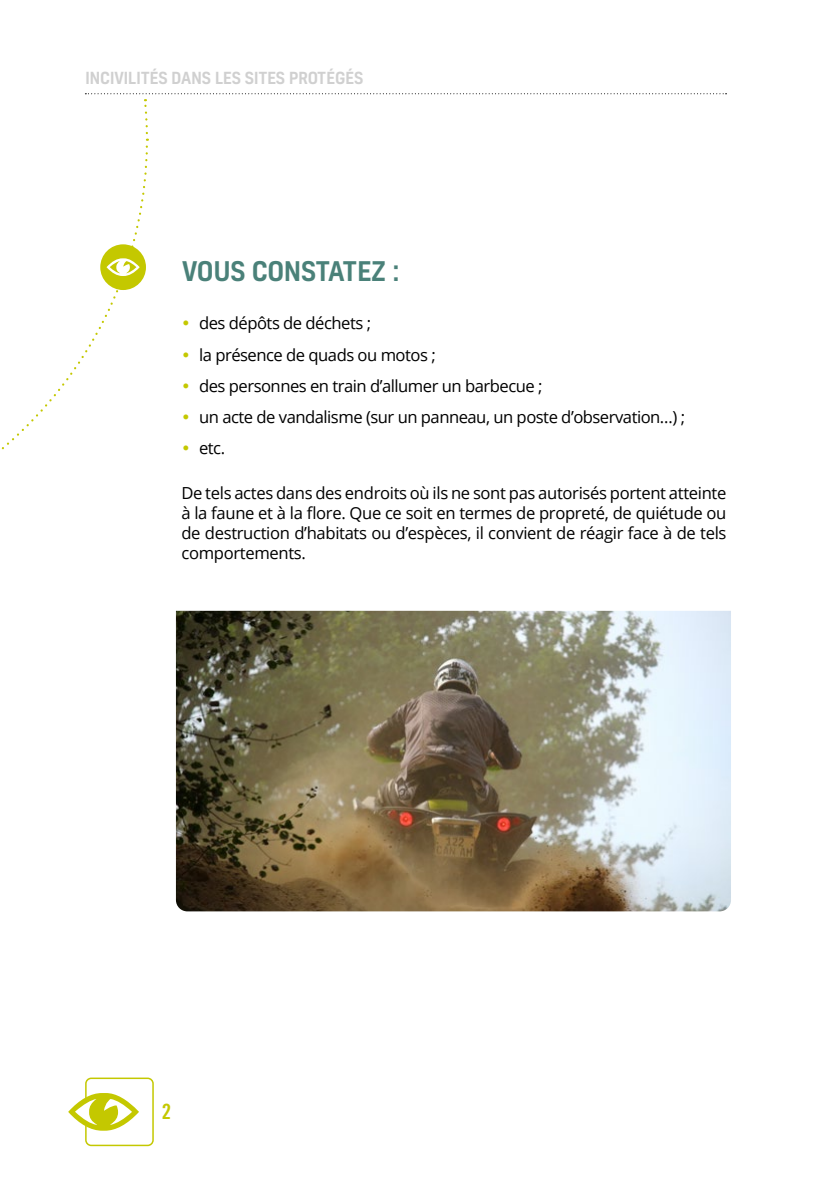
<style>
.page{position:relative;width:840px;height:1191px;background:#fff}
.page>*{position:absolute;margin:0;border:0;box-sizing:border-box;transform-origin:0 0}
.t1{font:500 26px "Kelson";letter-spacing:-.01em;color:#4a8179}
.t2{font:21px "Trade Gothic Bold Cond Twenty";color:#c4c800}
.t3{font:16.6px/31.2px "Open Sans";letter-spacing:-.03em;color:#000}
.t4{font:500 16px "Kelson";color:#d0d0d0}
</style>
<div class="page">
<svg style="left:1px;top:145px;width:147px;height:305px"></svg>
<svg style="left:85px;top:93px;width:641px;height:48px"></svg>
<div style="left:100px;top:244px;width:46px;height:46px;background:#c4c800;border-radius:50%"></div>
<svg style="left:106px;top:258px;width:34px;height:18px"></svg>
<div style="left:85px;top:1077px;width:69px;height:69px;border:2px solid #c4c800;border-radius:5px"></div>
<svg style="left:68px;top:1093px;width:71px;height:37px"></svg>
<img style="left:176px;top:611px;width:554px;height:300px">
<p class="t4" style="left:85px;top:67px;width:279px">INCIVILITÉS DANS LES SITES PROTÉGÉS</p>
<h1 class="t1" style="left:182px;top:253px;width:219px">VOUS CONSTATEZ :</h1>
<p class="t3" style="left:199px;top:307px;width:487px">des dépôts de déchets ;<br>la présence de quads ou motos ;<br>des personnes en train d’allumer un barbecue ;<br>un acte de vandalisme (sur un panneau, un poste d’observation…) ; etc.</p>
<p class="t3" style="left:181px;top:482px;width:546px;line-height:20px;text-align:justify">De tels actes dans des endroits où ils ne sont pas autorisés portent atteinte à la faune et à la flore. Que ce soit en termes de propreté, de quiétude ou de destruction d’habitats ou d’espèces, il convient de réagir face à de tels comportements.</p>
<p class="t2" style="left:162px;top:1099px;width:11px">2</p>
</div>
